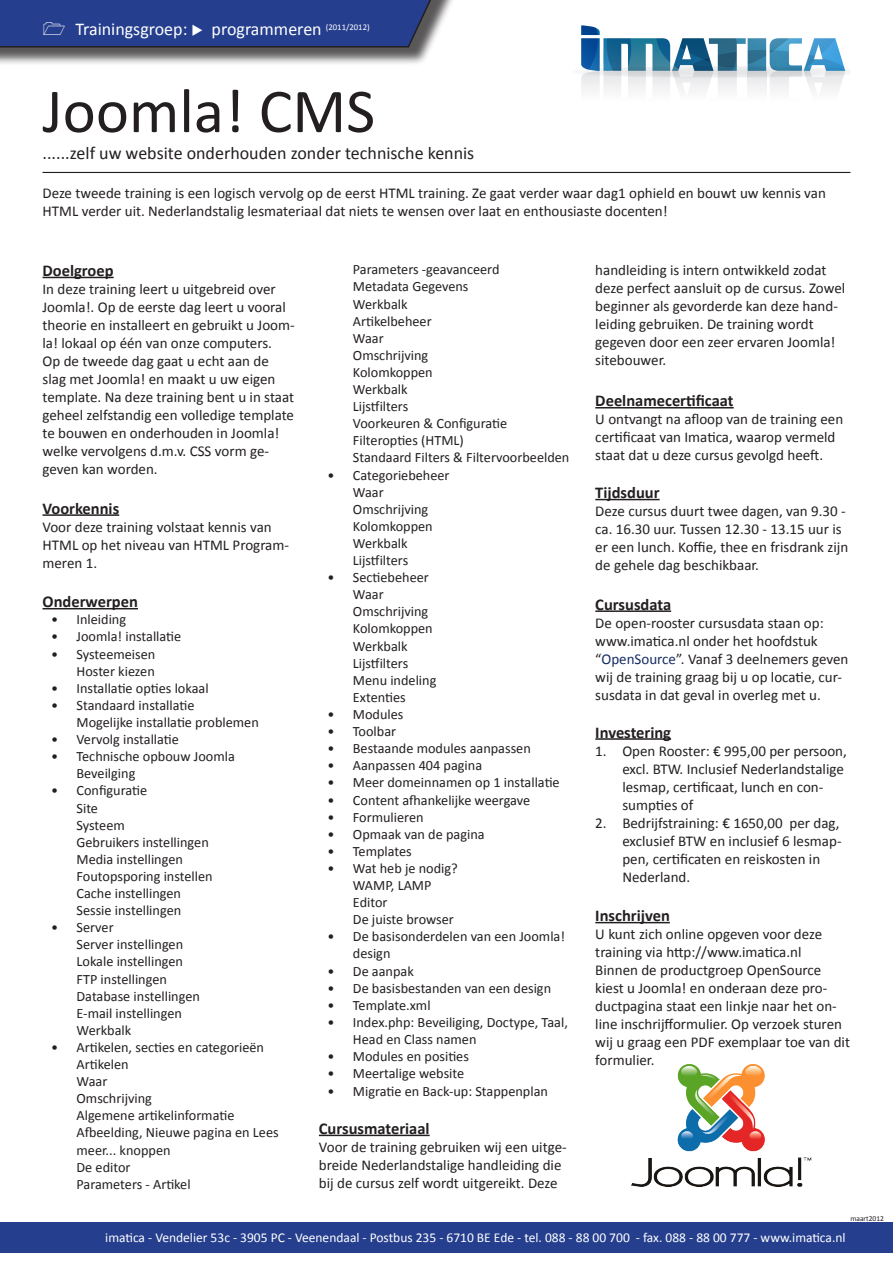
<style>
.page{position:relative;width:893px;height:1263px;background:#fff}
.page>*{position:absolute;margin:0;border:0;box-sizing:border-box;transform-origin:0 0}
.t1{font:63px "Calibri";color:#231f20}
.t2{font:18px "Calibri";color:#231f20}
.t3{font:18px "Calibri";color:#fff}
.t4{font:700 16.5px "Calibri";color:#231f20}
.t5{font:15px/18px "Calibri";color:#231f20}
.t6{font:14.25px/17.1px "Calibri";color:#231f20}
.t7{font:13.5px "Calibri";color:#fff}
.t8{font:7.5px "Calibri";color:#231f20}
.s1{color:#162c63}
</style>
<div class="page">
<img style="left:631px;top:1064px;width:180px;height:123px">
<svg style="left:581px;top:25px;width:269px;height:66px"></svg>
<div style="left:0;top:1222px;width:893px;height:30px;background:#253f8e"></div>
<hr style="left:43px;top:277px;width:71px;height:1px;background:#231f20">
<hr style="left:43px;top:514px;width:76px;height:2px;background:#231f20">
<hr style="left:43px;top:608px;width:95px;height:1px;background:#231f20">
<hr style="left:319px;top:1135px;width:111px;height:1px;background:#231f20">
<hr style="left:43px;top:172px;width:807px;height:1px;background:#231f20">
<hr style="left:595px;top:407px;width:139px;height:1px;background:#231f20">
<hr style="left:595px;top:499px;width:65px;height:1px;background:#231f20">
<hr style="left:595px;top:610px;width:76px;height:2px;background:#231f20">
<hr style="left:595px;top:738px;width:76px;height:2px;background:#231f20">
<hr style="left:595px;top:922px;width:75px;height:1px;background:#231f20">
<div style="left:0;top:0;width:468px;height:72px;background:#231f20;opacity:.75"></div>
<svg style="left:0;top:0;width:444px;height:48px;background:#2b428a"></svg>
<p class="t3" style="left:75px;top:18px;width:296px">Trainingsgroep: ◆ programmeren <sup>(2011/2012)</sup></p>
<p class="t1" style="left:43px;top:72px;width:334px">Joomla! CMS</p>
<p class="t2" style="left:43px;top:142px;width:433px">......zelf uw website onderhouden zonder technische kennis</p>
<p class="t5" style="left:43px;top:183px;width:785px">Deze tweede training is een logisch vervolg op de eerst HTML training. Ze gaat verder waar dag1 ophield en bouwt uw kennis van<br>HTML verder uit. Nederlandstalig lesmateriaal dat niets te wensen over laat en enthousiaste docenten!</p>
<p class="t4" style="left:43px;top:260px;width:73px">Doelgroep</p>
<p class="t5" style="left:43px;top:279px;width:254px">In deze training leert u uitgebreid over Joomla!. Op de eerste dag leert u vooral theorie en installeert en gebruikt u Joom&shy;la! lokaal op één van onze computers.</p>
<p class="t5" style="left:43px;top:351px;width:253px">Op de tweede dag gaat u echt aan de slag met Joomla! en maakt u uw eigen template. Na deze training bent u in staat geheel zelfstandig een volledige template te bouwen en onderhouden in Joomla! welke vervolgens d.m.v. CSS vorm ge&shy;geven kan worden.</p>
<p class="t4" style="left:43px;top:498px;width:78px">Voorkennis</p>
<p class="t5" style="left:43px;top:517px;width:248px">Voor deze training volstaat kennis van<br>HTML op het niveau van HTML Program&shy;meren 1.</p>
<p class="t4" style="left:43px;top:591px;width:97px">Onderwerpen</p>
<p class="t6" style="left:51px;top:610px;width:77px">• Inleiding</p>
<p class="t6" style="left:51px;top:627px;width:132px">• Joomla! installatie</p>
<p class="t6" style="left:51px;top:645px;width:106px;text-align:right">• Systeemeisen<br>Hoster kiezen</p>
<p class="t6" style="left:51px;top:679px;width:159px">• Installatie opties lokaal</p>
<p class="t6" style="left:77px;top:696px;width:184px;text-indent:-26px">• Standaard installatie<br>Mogelijke installatie problemen</p>
<p class="t6" style="left:51px;top:730px;width:129px">• Vervolg installatie</p>
<p class="t6" style="left:77px;top:747px;width:160px;text-indent:-26px">• Technische opbouw Joomla<br>Beveilging</p>
<p class="t6" style="left:77px;top:781px;width:138px;text-indent:-26px">• Configuratie<br>Site<br>Systeem<br>Gebruikers instellingen<br>Media instellingen<br>Foutopsporing instellen<br>Cache instellingen<br>Sessie instellingen</p>
<p class="t6" style="left:77px;top:918px;width:125px;text-indent:-26px">• Server<br>Server instellingen<br>Lokale instellingen<br>FTP instellingen<br>Database instellingen<br>E-mail instellingen<br>Werkbalk</p>
<p class="t6" style="left:77px;top:1038px;width:204px;text-indent:-26px">• Artikelen, secties en categorieën<br>Artikelen<br>Waar<br>Omschrijving<br>Algemene artikelinformatie<br>Afbeelding, Nieuwe pagina en Lees meer... knoppen<br>De editor<br>Parameters - Artikel</p>
<p class="t6" style="left:353px;top:260px;width:218px">Parameters -geavanceerd<br>Metadata Gegevens<br>Werkbalk<br>Artikelbeheer<br>Waar<br>Omschrijving<br>Kolomkoppen<br>Werkbalk<br>Lijstfilters<br>Voorkeuren &amp; Configuratie<br>Filteropties (HTML)<br>Standaard Filters &amp; Filtervoorbeelden</p>
<p class="t6" style="left:353px;top:466px;width:98px;text-indent:-26px">• Categoriebeheer<br>Waar<br>Omschrijving<br>Kolomkoppen<br>Werkbalk<br>Lijstfilters</p>
<p class="t6" style="left:353px;top:568px;width:85px;text-indent:-26px">• Sectiebeheer<br>Waar<br>Omschrijving<br>Kolomkoppen<br>Werkbalk<br>Lijstfilters<br>Menu indeling<br>Extenties</p>
<p class="t6" style="left:327px;top:705px;width:78px">• Modules</p>
<p class="t6" style="left:327px;top:722px;width:70px">• Toolbar</p>
<p class="t6" style="left:327px;top:739px;width:205px">• Bestaande modules aanpassen</p>
<p class="t6" style="left:327px;top:756px;width:156px">• Aanpassen 404 pagina</p>
<p class="t6" style="left:327px;top:773px;width:234px">• Meer domeinnamen op 1 installatie</p>
<p class="t6" style="left:327px;top:790px;width:204px">• Content afhankelijke weergave</p>
<p class="t6" style="left:327px;top:808px;width:98px">• Formulieren</p>
<p class="t6" style="left:327px;top:825px;width:159px">• Opmaak van de pagina</p>
<p class="t6" style="left:327px;top:842px;width:86px">• Templates</p>
<p class="t6" style="left:353px;top:859px;width:106px;text-indent:-26px">• Wat heb je nodig?<br>WAMP, LAMP<br>Editor<br>De juiste browser</p>
<p class="t6" style="left:353px;top:927px;width:214px;text-indent:-26px">• De basisonderdelen van een Joomla! design</p>
<p class="t6" style="left:327px;top:961px;width:88px">• De aanpak</p>
<p class="t6" style="left:327px;top:979px;width:225px">• De basisbestanden van een design</p>
<p class="t6" style="left:327px;top:996px;width:105px">• Template.xml</p>
<p class="t6" style="left:353px;top:1013px;width:216px;text-indent:-26px">• Index.php: Beveiliging, Doctype, Taal,<br>Head en Class namen</p>
<p class="t6" style="left:327px;top:1047px;width:143px">• Modules en posities</p>
<p class="t6" style="left:327px;top:1064px;width:138px">• Meertalige website</p>
<p class="t6" style="left:327px;top:1082px;width:222px">• Migratie en Back-up: Stappenplan</p>
<p class="t4" style="left:319px;top:1118px;width:112px">Cursusmateriaal</p>
<p class="t5" style="left:319px;top:1137px;width:249px">Voor de training gebruiken wij een uitge&shy;breide Nederlandstalige handleiding die bij de cursus zelf wordt uitgereikt. Deze</p>
<p class="t5" style="left:595px;top:260px;width:251px">handleiding is intern ontwikkeld zodat deze perfect aansluit op de cursus. Zowel</p>
<p class="t5" style="left:595px;top:296px;width:244px">beginner als gevorderde kan deze hand&shy;leiding gebruiken. De training wordt gegeven door een zeer ervaren Joomla! sitebouwer.</p>
<p class="t4" style="left:595px;top:391px;width:140px">Deelnamecertificaat</p>
<p class="t5" style="left:595px;top:410px;width:249px">U ontvangt na afloop van de training een certificaat van Imatica, waarop vermeld staat dat u deze cursus gevolgd heeft.</p>
<p class="t4" style="left:595px;top:482px;width:66px">Tijdsduur</p>
<p class="t5" style="left:595px;top:501px;width:255px">Deze cursus duurt twee dagen, van 9.30 - ca. 16.30 uur. Tussen 12.30 - 13.15 uur is er een lunch. Koffie, thee en frisdrank zijn de gehele dag beschikbaar.</p>
<p class="t4" style="left:595px;top:594px;width:77px">Cursusdata</p>
<p class="t5" style="left:595px;top:613px;width:255px">De open-rooster cursusdata staan op: www.imatica.nl onder het hoofdstuk “<span class="s1">OpenSource</span>”. Vanaf 3 deelnemers geven wij de training graag bij u op locatie, cur&shy;susdata in dat geval in overleg met u.</p>
<p class="t4" style="left:595px;top:722px;width:77px">Investering</p>
<p class="t5" style="left:622px;top:741px;width:226px;text-indent:-27px">1. Open Rooster: € 995,00 per persoon, excl. BTW. Inclusief Nederlandstalige lesmap, certificaat, lunch en con&shy;sumpties of</p>
<p class="t5" style="left:622px;top:813px;width:221px;text-indent:-27px">2. Bedrijfstraining: € 1650,00 per dag, exclusief BTW en inclusief 6 lesmap&shy;pen, certificaten en reiskosten in<br>Nederland.</p>
<p class="t4" style="left:595px;top:905px;width:76px">Inschrijven</p>
<p class="t5" style="left:595px;top:924px;width:228px">U kunt zich online opgeven voor deze training via http://www.imatica.nl</p>
<p class="t5" style="left:595px;top:960px;width:256px">Binnen de productgroep OpenSource kiest u Joomla! en onderaan deze pro&shy;ductpagina staat een linkje naar het on&shy;line inschrijfformulier. Op verzoek sturen wij u graag een PDF exemplaar toe van dit formulier.</p>
<p class="t8" style="left:850px;top:1213px;width:35px">maart2012</p>
<p class="t7" style="left:105px;top:1229px;width:742px">imatica - Vendelier 53c - 3905 PC - Veenendaal - Postbus 235 - 6710 BE Ede - tel. 088 - 88 00 700 - fax. 088 - 88 00 777 - www.imatica.nl</p>
</div>
